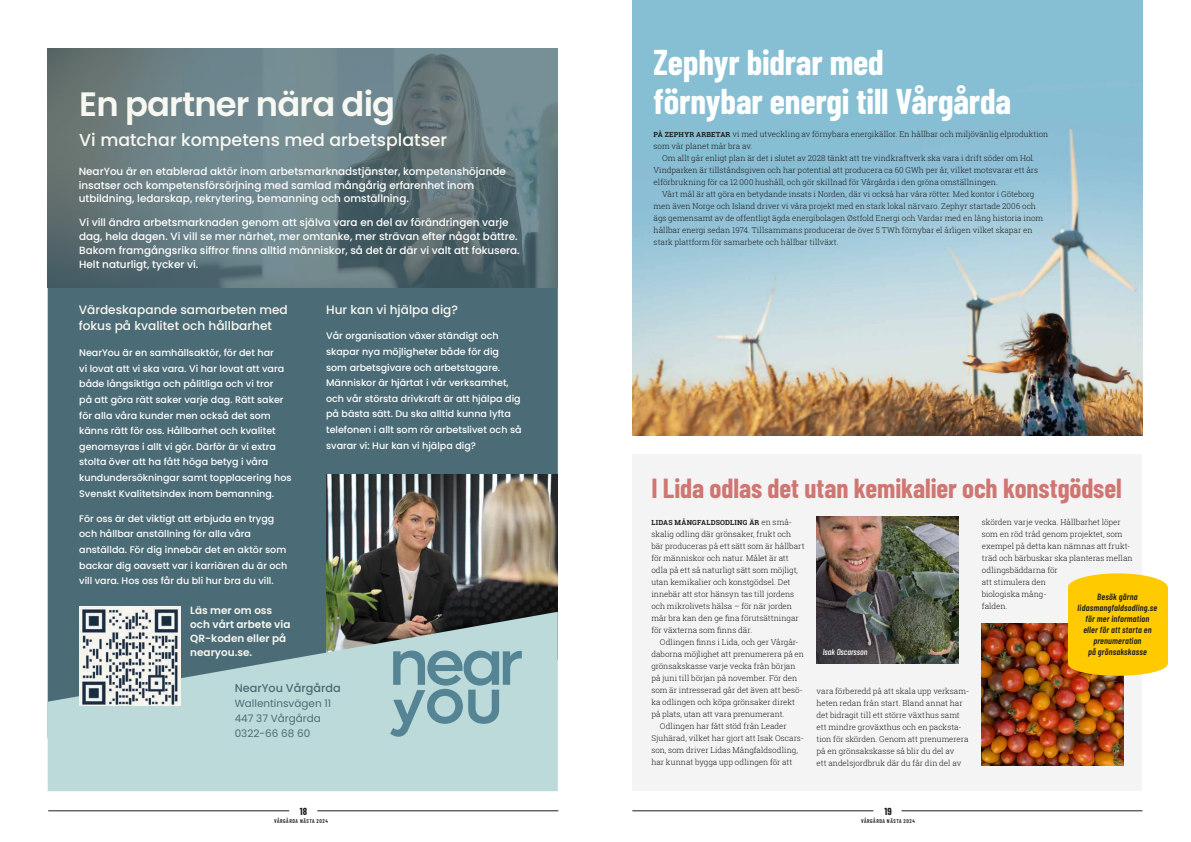
<style>
.page{position:relative;width:1191px;height:842px;background:#fff}
.page>*{position:absolute;margin:0;border:0;box-sizing:border-box;transform-origin:0 0}
.t1{font:700 35px/39px "Barlow Condensed";letter-spacing:-.005em;color:#fff}
.t2{font:600 33.8px "Poppins";letter-spacing:-.025em;color:#f8f8f2}
.t3{font:700 27px "Barlow Condensed";letter-spacing:-.005em;color:#d07672}
.t4{font:500 17.3px "Poppins";color:#f8f8f2}
.t5{font:500 12.1px/16.5px "Poppins";color:#f8f8f2}
.t6{font:500 11.3px "Poppins";color:#4a6b75}
.t7{font:500 10.4px/13.9px "Poppins";color:#fff}
.t8{font:600 10.4px/13.9px "Poppins";color:#f8f8f2}
.t9{font:10.4px/14.7px "Poppins";color:#4b6c76}
.t10{font:700 10px "Barlow Condensed";color:#1d1d1b}
.t11{font:500 9.5px/15.6px "Poppins";color:#fff}
.t12{font:italic 600 9px/11px "Barlow Condensed";letter-spacing:.02em;color:#1d1d1b;text-align:center}
.t13{font:italic 500 8.7px "Barlow Condensed";letter-spacing:.005em;color:#fff}
.t14{font:300 8px/12px "Roboto Slab";color:#1d1d1b}
.t15{font:700 7px "Roboto Slab";letter-spacing:.03em;color:#1d1d1b}
.t16{font:600 5.5px "Barlow Condensed";letter-spacing:.1em;color:#1d1d1b}
.s1{font-weight:700;font-size:7px}
.s2{font-weight:300;font-size:8px}
</style>
<div class="page">
<img style="left:632px;top:454px;width:510px;height:337px">
<img style="left:632px;top:0;width:510px;height:435px">
<div style="left:1068px;top:573px;width:99px;height:28px;background:#ffcb00;border-radius:50%"></div>
<div style="left:1068px;top:652px;width:99px;height:24px;background:#ffcb00;border-radius:50%"></div>
<div style="left:1068px;top:587px;width:99px;height:77px;background:#ffcb00"></div>
<div style="left:48px;top:287px;width:510px;height:325px;background:#4b6c76"></div>
<svg style="left:48px;top:48px;width:510px;height:239px;background:#64797e"></svg>
<img style="left:326px;top:475px;width:232px;height:137px">
<svg style="left:48px;top:612px;width:510px;height:179px;background:#a2bfbf"></svg>
<img style="left:79px;top:606px;width:101px;height:99px">
<svg style="left:390px;top:651px;width:132px;height:86px;background:#95babf"></svg>
<svg style="left:48px;top:778px;width:1px;height:14px"></svg>
<hr style="left:632px;top:811px;width:241px;height:1px;background:#1d1d1b">
<hr style="left:901px;top:811px;width:241px;height:1px;background:#1d1d1b">
<hr style="left:48px;top:811px;width:241px;height:1px;background:#1d1d1b">
<hr style="left:317px;top:811px;width:241px;height:1px;background:#1d1d1b">
<h2 class="t2" style="left:79px;top:85px;width:317px">En partner nära dig</h2>
<h3 class="t4" style="left:79px;top:130px;width:369px">Vi matchar kompetens med arbetsplatser</h3>
<h3 class="t7" style="left:79px;top:164px;width:429px">NearYou är en etablerad aktör inom arbetsmarknadstjänster, kompetenshöjande insatser och kompetensförsörjning med samlad mångårig erfarenhet inom utbildning, ledarskap, rekrytering, bemanning och omställning.</h3>
<p class="t7" style="left:79px;top:216px;width:442px">Vi vill ändra arbetsmarknaden genom att själva vara en del av förändringen varje dag, hela dagen. Vi vill se mer närhet, mer omtanke, mer strävan efter något bättre.<br>Bakom framgångsrika siffror finns alltid människor, så det är där vi valt att fokusera.<br>Helt naturligt, tycker vi.</p>
<h3 class="t5" style="left:79px;top:301px;width:210px">Värdeskapande samarbeten med fokus på kvalitet och hållbarhet</h3>
<p class="t11" style="left:79px;top:345px;width:214px">NearYou är en samhällsaktör, för det har<br>vi lovat att vi ska vara. Vi har lovat att vara både långsiktiga och pålitliga och vi tror<br>på att göra rätt saker varje dag. Rätt saker för alla våra kunder men också det som känns rätt för oss. Hållbarhet och kvalitet genomsyras i allt vi gör. Därför är vi extra stolta över att ha fått höga betyg i våra kundundersökningar samt topplacering hos Svenskt Kvalitetsindex inom bemanning.</p>
<p class="t11" style="left:79px;top:511px;width:210px">För oss är det viktigt att erbjuda en trygg och hållbar anställning för alla våra anställda. För dig innebär det en aktör som backar dig oavsett var i karriären du är och vill vara. Hos oss får du bli hur bra du vill.</p>
<h3 class="t5" style="left:326px;top:301px;width:133px">Hur kan vi hjälpa dig?</h3>
<p class="t11" style="left:326px;top:328px;width:197px">Vår organisation växer ständigt och skapar nya möjligheter både för dig som arbetsgivare och arbetstagare.<br>Människor är hjärtat i vår verksamhet, och vår största drivkraft är att hjälpa dig på bästa sätt. Du ska alltid kunna lyfta telefonen i allt som rör arbetslivet och så svarar vi: Hur kan vi hjälpa dig?</p>
<h3 class="t8" style="left:190px;top:604px;width:102px">Läs mer om oss och vårt arbete via<br>QR-koden eller på nearyou.se.</h3>
<h3 class="t6" style="left:235px;top:682px;width:107px">NearYou Vårgårda</h3>
<h3 class="t9" style="left:235px;top:696px;width:98px">Wallentinsvägen 11<br>447 37 Vårgårda<br>0322-66 68 60</h3>
<p class="t10" style="left:300px;top:804px;width:9px">18</p>
<p class="t16" style="left:274px;top:817px;width:55px">VÅRGÅRDA NÄSTA 2024</p>
<h1 class="t1" style="left:653px;top:41px;width:359px">Zephyr bidrar med<br>förnybar energi till Vårgårda</h1>
<p class="t14" style="left:653px;top:128px;width:396px"><span class="s1">PÅ ZEPHYR ARBETAR</span> vi med utveckling av förnybara energikällor. En hållbar och miljövänlig elproduktion</p>
<p class="t14" style="left:653px;top:140px;width:100px">som vår planet mår bra av.</p>
<p class="t14" style="left:662px;top:152px;width:374px">Om allt går enligt plan är det i slutet av 2028 tänkt att tre vindkraftverk ska vara i drift söder om Hol.</p>
<p class="t14" style="left:653px;top:164px;width:386px">Vindparken är tillståndsgiven och har potential att producera ca 60 GWh per år, vilket motsvarar ett års</p>
<p class="t14" style="left:653px;top:176px;width:346px">elförbrukning för ca 12 000 hushåll, och gör skillnad för Vårgårda i den gröna omställningen.</p>
<p class="t14" style="left:662px;top:188px;width:374px">Vårt mål är att göra en betydande insats i Norden, där vi också har våra rötter. Med kontor i Göteborg</p>
<p class="t14" style="left:653px;top:200px;width:384px">men även Norge och Island driver vi våra projekt med en stark lokal närvaro. Zephyr startade 2006 och</p>
<p class="t14" style="left:653px;top:212px;width:391px">ägs gemensamt av de offentligt ägda energibolagen Østfold Energi och Vardar med en lång historia inom</p>
<p class="t14" style="left:653px;top:224px;width:380px">hållbar energi sedan 1974. Tillsammans producerar de över 5 TWh förnybar el årligen vilket skapar en</p>
<p class="t14" style="left:653px;top:236px;width:186px">stark plattform för samarbete och hållbar tillväxt.</p>
<h3 class="t3" style="left:651px;top:469px;width:472px">I Lida odlas det utan kemikalier och konstgödsel</h3>
<p class="t15" style="left:651px;top:518px;width:142px">LIDAS MÅNGFALDSODLING ÄR <span class="s2">en små-</span></p>
<p class="t14" style="left:651px;top:528px;width:155px">skalig odling där grönsaker, frukt och bär produceras på ett sätt som är hållbart för människor och natur. Målet är att odla på ett så naturligt sätt som möjligt, utan kemikalier och konstgödsel. Det innebär att stor hänsyn tas till jordens och mikrolivets hälsa – för när jorden mår bra kan den ge fina förutsättningar för växterna som finns där.</p>
<p class="t14" style="left:660px;top:636px;width:140px">Odlingen finns i Lida, och ger Vårgår-</p>
<p class="t14" style="left:651px;top:648px;width:154px">daborna möjlighet att prenumerera på en</p>
<p class="t14" style="left:651px;top:660px;width:146px">grönsakskasse varje vecka från början</p>
<p class="t14" style="left:651px;top:672px;width:147px">på juni till början på november. För den</p>
<p class="t14" style="left:651px;top:684px;width:153px">som är intresserad går det även att besö-</p>
<p class="t14" style="left:651px;top:696px;width:145px">ka odlingen och köpa grönsaker direkt</p>
<p class="t14" style="left:651px;top:708px;width:135px">på plats, utan att vara prenumerant.</p>
<p class="t14" style="left:660px;top:720px;width:128px">Odlingen har fått stöd från Leader</p>
<p class="t14" style="left:651px;top:732px;width:154px">Sjuhärad, vilket har gjort att Isak Oscars-</p>
<p class="t14" style="left:651px;top:744px;width:148px">son, som driver Lidas Mångfaldsodling,</p>
<p class="t14" style="left:651px;top:756px;width:142px">har kunnat bygga upp odlingen för att</p>
<p class="t13" style="left:822px;top:646px;width:46px">Isak Oscarsson</p>
<p class="t14" style="left:816px;top:685px;width:154px">vara förberedd på att skala upp verksam&shy;heten redan från start. Bland annat har det bidragit till ett större växthus samt ett mindre groväxthus och en packsta&shy;tion för skörden. Genom att prenumerera på en grönsakskasse så blir du del av<br>ett andelsjordbruk där du får din del av</p>
<p class="t14" style="left:982px;top:516px;width:152px">skörden varje vecka. Hållbarhet löper som en röd tråd genom projektet, som exempel på detta kan nämnas att frukt&shy;träd och bärbuskar ska planteras mellan odlingsbäddarna för<br>att stimulera den<br>biologiska mång-<br>falden.</p>
<p class="t12" style="left:1077px;top:590px;width:81px">Besök gärna lidasmangfaldsodling.se för mer information eller för att starta en prenumeration<br>på grönsakskasse</p>
<p class="t10" style="left:884px;top:804px;width:9px">19</p>
<p class="t16" style="left:861px;top:817px;width:55px">VÅRGÅRDA NÄSTA 2024</p>
</div>
